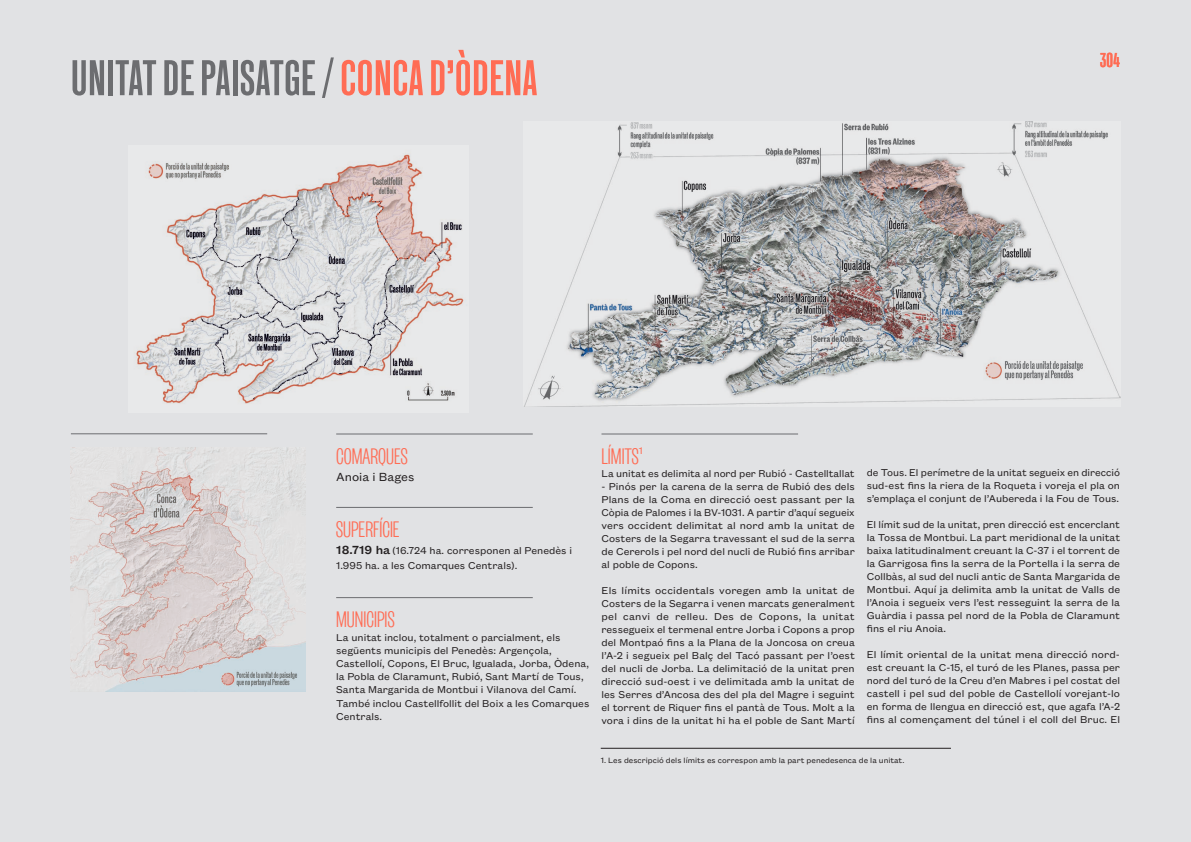
<style>
.page{position:relative;width:1191px;height:842px;background:#e1e2e4}
.page>*{position:absolute;margin:0;border:0;box-sizing:border-box;transform-origin:0 0}
.t1{font:50px "New Grotesk Square THREE";letter-spacing:.015em;color:#6c6d70}
.t2{font:300 25px "Founders Grotesk X Cond";color:#ff6c54}
.t3{font:20px "New Grotesk Square THREE";color:#ff6c54}
.t4{font:13px "Founders Grotesk Text";color:#231f20}
.t5{font:11px/13px "Founders Grotesk Text";color:#231f20;text-align:justify}
.t6{font:10.5px "Founders Grotesk Text";color:#ff6c54}
.t7{font:8.5px "Founders Grotesk Text";color:#231f20}
.s1{color:#ff6c54}
.s2{font-weight:500;font-size:13px}
</style>
<div class="page">
<hr style="left:336px;top:433px;width:197px;height:1px;background:#6c6d70">
<hr style="left:336px;top:507px;width:197px;height:1px;background:#6c6d70">
<hr style="left:336px;top:597px;width:197px;height:1px;background:#6c6d70">
<img style="left:136px;top:154px;width:328px;height:250px">
<hr style="left:71px;top:433px;width:196px;height:1px;background:#6c6d70">
<hr style="left:601px;top:433px;width:197px;height:1px;background:#6c6d70">
<img style="left:524px;top:121px;width:596px;height:286px">
<img style="left:71px;top:448px;width:234px;height:244px">
<hr style="left:601px;top:748px;width:350px;height:1px;background:#231f20">
<h1 class="t1" style="left:71px;top:49px;width:468px">UNITAT DE PAISATGE / <span class="s1">CONCA D’ÒDENA</span></h1>
<h3 class="t3" style="left:1100px;top:49px;width:21px">304</h3>
<h2 class="t2" style="left:336px;top:442px;width:73px">COMARQUES</h2>
<p class="t4" style="left:336px;top:468px;width:80px">Anoia i Bages</p>
<h2 class="t2" style="left:336px;top:516px;width:65px">SUPERFÍCIE</h2>
<p class="t5" style="left:336px;top:542px;width:237px;line-height:15px"><span class="s2">18.719 ha</span> (16.724 ha. corresponen al Penedès i<br>1.995 ha. a les Comarques Centrals).</p>
<h2 class="t2" style="left:336px;top:606px;width:60px">MUNICIPIS</h2>
<p class="t5" style="left:336px;top:630px;width:255px;text-align:left">La unitat inclou, totalment o parcialment, els següents municipis del Penedès: Argençola, Castellolí, Copons, El Bruc, Igualada, Jorba, Òdena, la Pobla de Claramunt, Rubió, Sant Martí de Tous, Santa Margarida de Montbui i Vilanova del Camí.<br>També inclou Castellfollit del Boix a les Comarques Centrals.</p>
<h2 class="t2" style="left:601px;top:442px;width:39px">LÍMITS</h2>
<p class="t6" style="left:639px;top:443px;width:6px">1</p>
<p class="t5" style="left:601px;top:466px;width:255px">La unitat es delimita al nord per Rubió - Castelltallat</p>
<p class="t5" style="left:601px;top:479px;width:255px">- Pinós per la carena de la serra de Rubió des dels Plans de la Coma en direcció oest passant per la Còpia de Palomes i la BV-1031. A partir d’aquí segueix vers occident delimitat al nord amb la unitat de Costers de la Segarra travessant el sud de la serra de Cererols i pel nord del nucli de Rubió fins arribar al poble de Copons.</p>
<p class="t5" style="left:601px;top:583px;width:255px">Els límits occidentals voregen amb la unitat de Costers de la Segarra i venen marcats generalment pel canvi de relleu. Des de Copons, la unitat ressegueix el termenal entre Jorba i Copons a prop del Montpaó fins a la Plana de la Joncosa on creua l’A-2 i segueix pel Balç del Tacó passant per l’oest del nucli de Jorba. La delimitació de la unitat pren direcció sud-oest i ve delimitada amb la unitat de les Serres d’Ancosa des del pla del Magre i seguint el torrent de Riquer fins el pantà de Tous. Molt a la vora i dins de la unitat hi ha el poble de Sant Martí</p>
<p class="t5" style="left:866px;top:465px;width:255px">de Tous. El perímetre de la unitat segueix en direcció sud-est fins la riera de la Roqueta i voreja el pla on s’emplaça el conjunt de l’Aubereda i la Fou de Tous.</p>
<p class="t5" style="left:866px;top:517px;width:255px">El límit sud de la unitat, pren direcció est encerclant la Tossa de Montbui. La part meridional de la unitat baixa latitudinalment creuant la C-37 i el torrent de la Garrigosa fins la serra de la Portella i la serra de Collbàs, al sud del nucli antic de Santa Margarida de Montbui. Aquí ja delimita amb la unitat de Valls de l’Anoia i segueix vers l’est resseguint la serra de la Guàrdia i passa pel nord de la Pobla de Claramunt fins el riu Anoia.</p>
<p class="t5" style="left:866px;top:647px;width:255px">El límit oriental de la unitat mena direcció nord&shy;est creuant la C-15, el turó de les Planes, passa per nord del turó de la Creu d’en Mabres i pel costat del castell i pel sud del poble de Castellolí vorejant-lo en forma de llengua en direcció est, que agafa l’A-2 fins al començament del túnel i el coll del Bruc. El</p>
<p class="t7" style="left:601px;top:754px;width:305px">1. Les descripció dels límits es correspon amb la part penedesenca de la unitat.</p>
</div>
